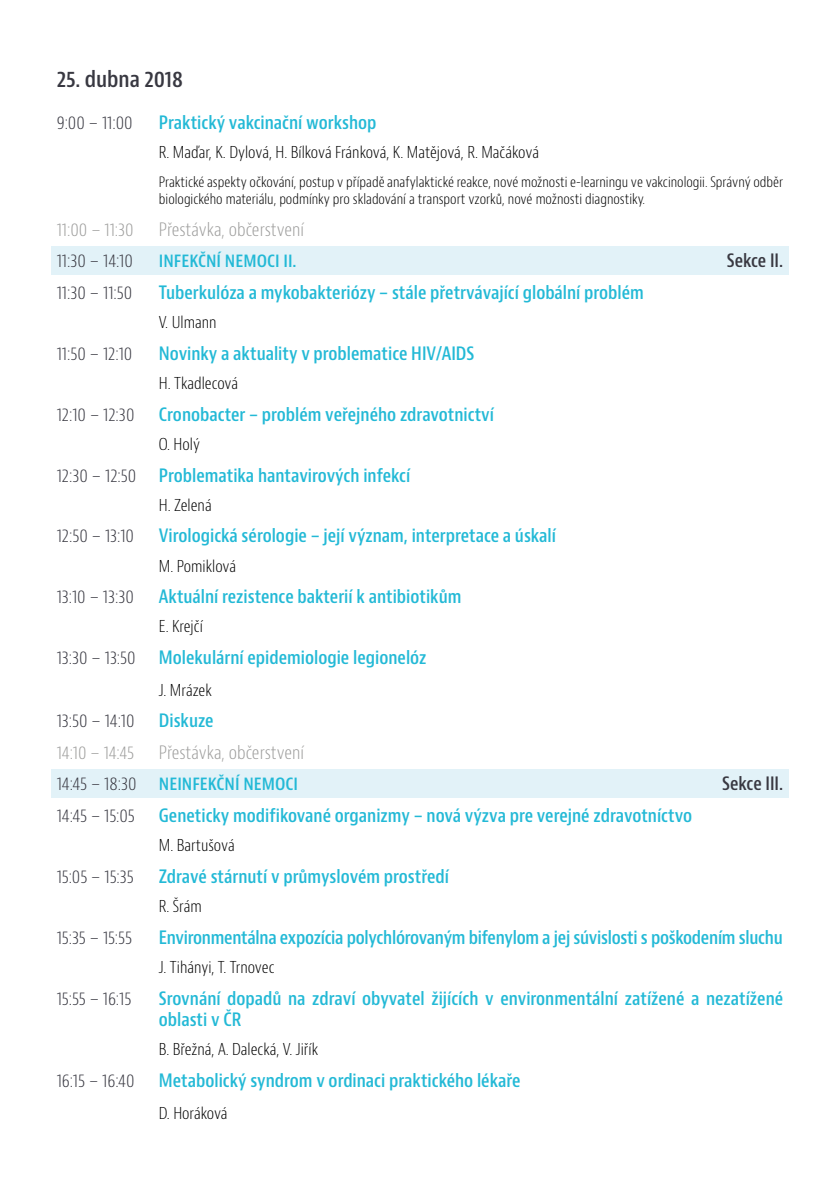
<style>
.page{position:relative;width:840px;height:1191px;background:#fff}
.page>*{position:absolute;margin:0;border:0;box-sizing:border-box;transform-origin:0 0}
.t1{font:600 condensed 22px "Bernino Sans";color:#383841}
.t2{font:600 condensed 18px/21.6px "Bernino Sans";color:#23b9d6}
.t3{font:300 condensed 18px "Bernino Sans";color:#383841}
.t4{font:300 condensed 18px/31.6px "Bernino Sans";color:#9d9d9c}
.t5{font:600 condensed 18px "Bernino Sans";color:#383841}
.t6{font:300 condensed 16px "Bernino Sans";color:#000}
.t7{font:300 condensed 14px/16.8px "Bernino Sans";color:#000}
.s1{color:#383841}
.s2{font-weight:600;color:#23b9d6}
</style>
<div class="page">
<div style="left:51px;top:769px;width:737px;height:28px;background:#e2f2f8"></div>
<div style="left:51px;top:247px;width:737px;height:28px;background:#e2f2f8"></div>
<p class="t1" style="left:57px;top:66px;width:128px">25. dubna 2018</p>
<p class="t3" style="left:57px;top:111px;width:77px">9:00 – 11:00</p>
<p class="t2" style="left:159px;top:112px;width:219px">Praktický vakcinační workshop</p>
<p class="t6" style="left:159px;top:143px;width:381px">R. Maďar, K. Dylová, H. Bílková Fránková, K. Matějová, R. Mačáková</p>
<p class="t7" style="left:159px;top:174px;width:625px">Praktické aspekty očkování, postup v případě anafylaktické reakce, nové možnosti e-learningu ve vakcinologii. Správný odběr biologického materiálu, podmínky pro skladování a transport vzorků, nové možnosti diagnostiky.</p>
<p class="t4" style="left:57px;top:214px;width:78px">11:00 – 11:30</p>
<p class="t4" style="left:159px;top:214px;width:146px">Přestávka, občerstvení</p>
<p class="t3" style="left:57px;top:250px;width:78px">11:30 – 14:10</p>
<p class="t2" style="left:159px;top:251px;width:139px">INFEKČNÍ NEMOCI II.</p>
<p class="t5" style="left:726px;top:250px;width:58px">Sekce II.</p>
<p class="t3" style="left:57px;top:281px;width:77px">11:30 – 11:50</p>
<p class="t2" style="left:159px;top:282px;width:486px">Tuberkulóza a mykobakteriózy – stále přetrvávající globální problém</p>
<p class="t6" style="left:159px;top:313px;width:59px">V. Ulmann</p>
<p class="t3" style="left:57px;top:342px;width:77px">11:50 – 12:10</p>
<p class="t2" style="left:159px;top:343px;width:317px">Novinky a aktuality v problematice HIV/AIDS</p>
<p class="t6" style="left:159px;top:373px;width:81px">H. Tkadlecová</p>
<p class="t3" style="left:57px;top:403px;width:79px">12:10 – 12:30</p>
<p class="t2" style="left:159px;top:404px;width:336px">Cronobacter – problém veřejného zdravotnictví</p>
<p class="t6" style="left:159px;top:434px;width:43px">O. Holý</p>
<p class="t3" style="left:57px;top:464px;width:81px">12:30 – 12:50</p>
<p class="t2" style="left:159px;top:465px;width:253px">Problematika hantavirových infekcí</p>
<p class="t6" style="left:159px;top:495px;width:54px">H. Zelená</p>
<p class="t3" style="left:57px;top:525px;width:79px">12:50 – 13:10</p>
<p class="t2" style="left:159px;top:525px;width:398px">Virologická sérologie – její význam, interpretace a úskalí</p>
<p class="t6" style="left:159px;top:556px;width:79px">M. Pomiklová</p>
<p class="t3" style="left:57px;top:585px;width:79px">13:10 – 13:30</p>
<p class="t2" style="left:159px;top:586px;width:304px">Aktuální rezistence bakterií k antibiotikům</p>
<p class="t6" style="left:159px;top:617px;width:45px">E. Krejčí</p>
<p class="t3" style="left:57px;top:646px;width:80px">13:30 – 13:50</p>
<p class="t2" style="left:159px;top:647px;width:269px">Molekulární epidemiologie legionelóz</p>
<p class="t6" style="left:159px;top:680px;width:54px">J. Mrázek</p>
<p class="t3" style="left:57px;top:709px;width:79px">13:50 – 14:10</p>
<p class="t2" style="left:159px;top:710px;width:56px">Diskuze</p>
<p class="t4" style="left:57px;top:737px;width:79px">14:10 – 14:45</p>
<p class="t4" style="left:57px;top:737px;width:249px;text-indent:102px">Přestávka, občerstvení<br><span class="s1">14:45 – 18:30</span> <span class="s2">NEINFEKČNÍ NEMOCI</span></p>
<p class="t5" style="left:722px;top:773px;width:62px">Sekce III.</p>
<p class="t3" style="left:57px;top:804px;width:80px">14:45 – 15:05</p>
<p class="t2" style="left:159px;top:805px;width:534px">Geneticky modifikované organizmy – nová výzva pre verejné zdravotníctvo</p>
<p class="t6" style="left:159px;top:835px;width:77px">M. Bartušová</p>
<p class="t3" style="left:57px;top:865px;width:78px">15:05 – 15:35</p>
<p class="t2" style="left:159px;top:866px;width:291px">Zdravé stárnutí v průmyslovém prostředí</p>
<p class="t6" style="left:159px;top:896px;width:44px">R. Šrám</p>
<p class="t3" style="left:57px;top:926px;width:77px">15:35 – 15:55</p>
<p class="t2" style="left:159px;top:927px;width:625px">Environmentálna expozícia polychlórovaným bifenylom a jej súvislosti s poškodením sluchu</p>
<p class="t6" style="left:159px;top:957px;width:117px">J. Tihányi, T. Trnovec</p>
<p class="t3" style="left:57px;top:987px;width:76px">15:55 – 16:15</p>
<p class="t2" style="left:159px;top:987px;width:625px">Srovnání dopadů na zdraví obyvatel žijících v environmentální zatížené a nezatížené oblasti v ČR</p>
<p class="t6" style="left:159px;top:1039px;width:161px">B. Břežná, A. Dalecká, V. Jiřík</p>
<p class="t3" style="left:57px;top:1069px;width:79px">16:15 – 16:40</p>
<p class="t2" style="left:159px;top:1070px;width:363px">Metabolický syndrom v ordinaci praktického lékaře</p>
<p class="t6" style="left:159px;top:1103px;width:70px">D. Horáková</p>
</div>
